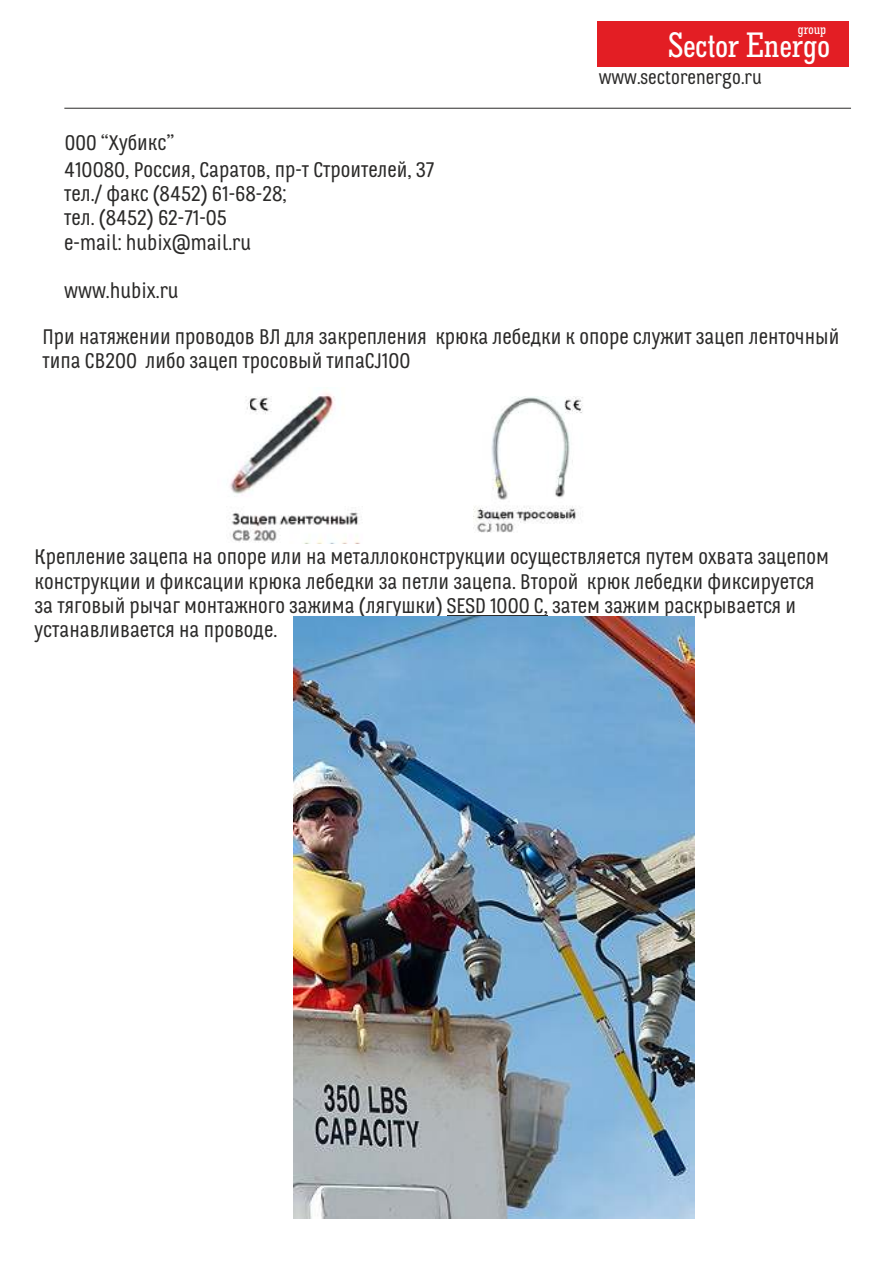
<style>
.page{position:relative;width:893px;height:1263px;background:#fff}
.page>*{position:absolute;margin:0;border:0;box-sizing:border-box;transform-origin:0 0}
.t1{font:500 condensed 36px "Geometric Slab 703 BT";color:#fefefe}
.t2{font:21px/24.2px "Boblic";color:#2b2a29}
.t3{font:19.2px "Boblic";color:#2b2a29}
.t4{font:500 condensed 15px "Geometric Slab 703 BT";color:#fefefe}
</style>
<div class="page">
<hr style="left:64px;top:108px;width:787px;height:1px;background:#2b2a29">
<div style="left:597px;top:21px;width:252px;height:45px;background:#e31e24"></div>
<hr style="left:447px;top:615px;width:39px;height:1px;background:#2b2a29">
<hr style="left:486px;top:615px;width:48px;height:1px;background:#2b2a29">
<svg style="left:534px;top:615px;width:14px;height:1px"></svg>
<img style="left:229px;top:393px;width:130px;height:150px">
<img style="left:473px;top:397px;width:110px;height:136px">
<img style="left:293px;top:617px;width:402px;height:601px">
<p class="t4" style="left:798px;top:23px;width:30px">group</p>
<h1 class="t1" style="left:668px;top:30px;width:163px">Sector Energo</h1>
<p class="t2" style="left:64px;top:130px;width:372px;line-height:27.6px">ООО “Хубикс”<br>410080, Россия, Саратов, пр-т Строителей, 37</p>
<p class="t2" style="left:64px;top:184px;width:224px">тел./ факс (8452) 61-68-28; тел. (8452) 62-71-05 e-mail: hubix@mail.ru</p>
<p class="t2" style="left:64px;top:281px;width:116px">www.hubix.ru</p>
<p class="t3" style="left:599px;top:70px;width:164px">www.sectorenergo.ru</p>
<p class="t2" style="left:42px;top:327px;width:798px">При натяжении проводов ВЛ для закрепления крюка лебедки к опоре служит зацеп ленточный типа CB200 либо зацеп тросовый типаCJ100</p>
<p class="t2" style="left:35px;top:547px;width:796px">Крепление зацепа на опоре или на металлоконструкции осуществляется путем охвата зацепом конструкции и фиксации крюка лебедки за петли зацепа. Второй крюк лебедки фиксируется за тяговый рычаг монтажного зажима (лягушки) SESD 1000 C, затем зажим раскрывается и устанавливается на проводе.</p>
</div>
